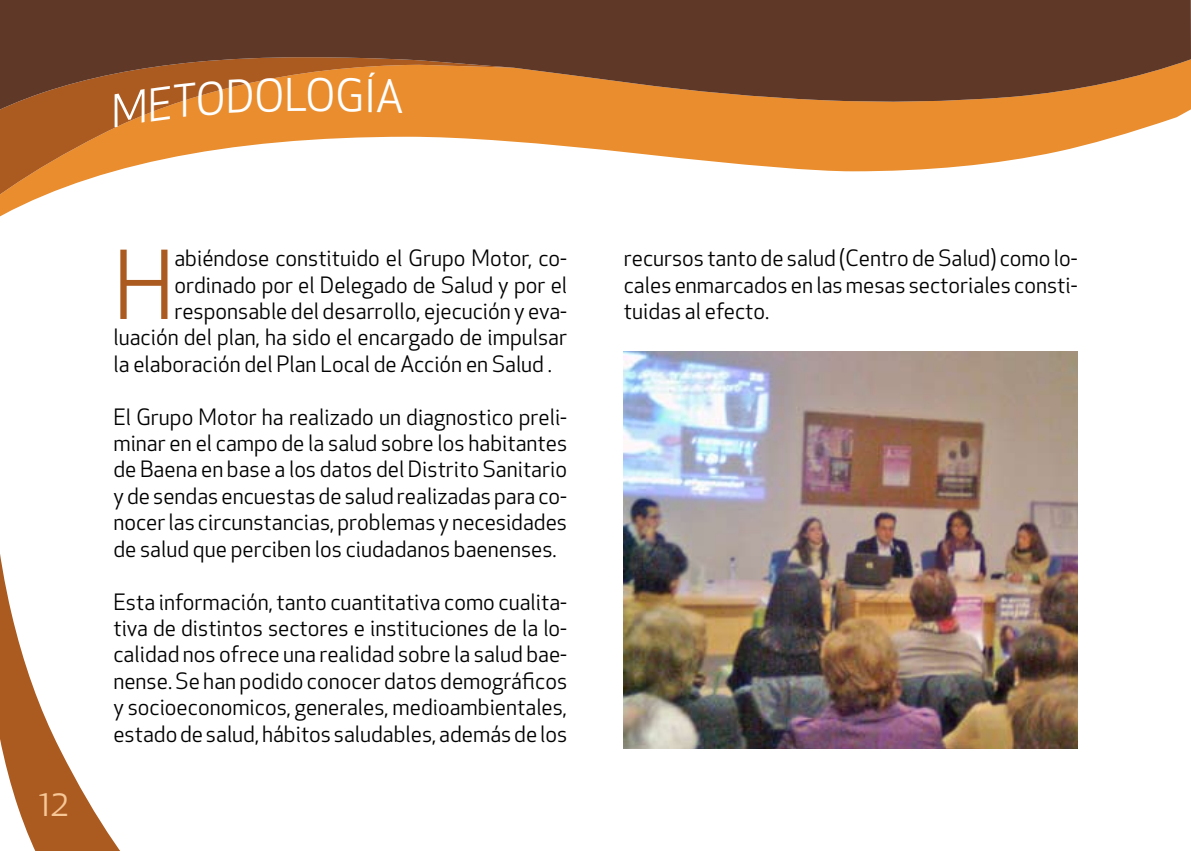
<style>
.page{position:relative;width:1191px;height:851px;background:#fff}
.page>*{position:absolute;margin:0;border:0;box-sizing:border-box;transform-origin:0 0}
.t1{font:92.4px "Apex New";color:#ab5a20}
.t2{font:44px "Apex New";color:#fff}
.t3{font:36px "Apex New";color:#f6c797}
.t4{font:22px/26.4px "Apex New";color:#000;text-align:justify}
</style>
<div class="page">
<svg style="left:0;top:554px;width:120px;height:296px"></svg>
<svg style="left:0;top:118px;width:1174px;height:99px"></svg>
<svg style="left:0;top:118px;width:514px;height:89px"></svg>
<svg style="left:0;top:0;width:1191px;height:118px;background:#814c29"></svg>
<img style="left:624px;top:351px;width:453px;height:397px">
<svg style="left:115px;top:89px;width:29px;height:38px"></svg>
<svg style="left:151px;top:80px;width:72px;height:41px;background:#ca7428"></svg>
<svg style="left:229px;top:78px;width:53px;height:35px;background:#e1872d"></svg>
<div style="left:308px;top:77px;width:53px;height:35px;background:#e98d2e"></div>
<svg style="left:369px;top:72px;width:33px;height:41px"></svg>
<h2 class="t2" style="left:284px;top:67px;width:25px">L</h2>
<h3 class="t3" style="left:39px;top:779px;width:31px">12</h3>
<h1 class="t1" style="left:113px;top:227px;width:62px">H</h1>
<p class="t4" style="left:174px;top:245px;width:394px">abiéndose constituido el Grupo Motor, co-</p>
<p class="t4" style="left:174px;top:271px;width:394px">ordinado por el Delegado de Salud y por el</p>
<p class="t4" style="left:174px;top:298px;width:394px">responsable del desarrollo, ejecución y eva-</p>
<p class="t4" style="left:113px;top:324px;width:455px">luación del plan, ha sido el encargado de impulsar</p>
<p class="t4" style="left:113px;top:350px;width:440px">la elaboración del Plan Local de Acción en Salud .</p>
<p class="t4" style="left:113px;top:403px;width:455px">El Grupo Motor ha realizado un diagnostico preli&shy;minar en el campo de la salud sobre los habitantes de Baena en base a los datos del Distrito Sanitario y de sendas encuestas de salud realizadas para co&shy;nocer las circunstancias, problemas y necesidades de salud que perciben los ciudadanos baenenses.</p>
<p class="t4" style="left:113px;top:588px;width:455px">Esta información, tanto cuantitativa como cualita&shy;tiva de distintos sectores e instituciones de la lo&shy;calidad nos ofrece una realidad sobre la salud bae&shy;nense. Se han podido conocer datos demográficos y socioeconomicos, generales, medioambientales, estado de salud, hábitos saludables, además de los</p>
<p class="t4" style="left:624px;top:245px;width:455px">recursos tanto de salud (Centro de Salud) como lo&shy;cales enmarcados en las mesas sectoriales consti&shy;tuidas al efecto.</p>
</div>
